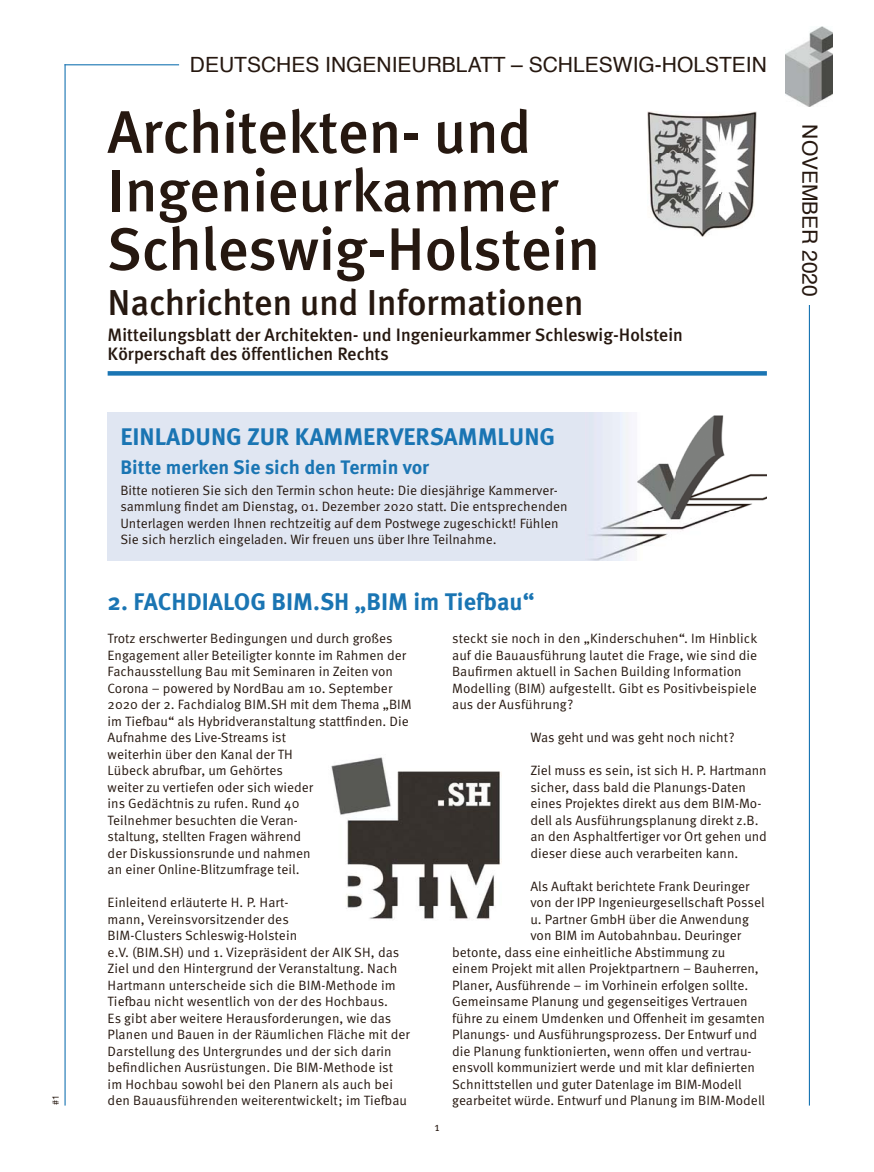
<style>
.page{position:relative;width:874px;height:1172px;background:#fff}
.page>*{position:absolute;margin:0;border:0;box-sizing:border-box;transform-origin:0 0}
.t1{font:500 60px/58.5px "Meta Plus";color:#261810}
.t2{font:500 36px "Meta Plus";color:#261810}
.t3{font:700 24px "Meta OT";color:#1a75b3}
.t4{font:21px "Helvetica";color:#261810}
.t5{font:700 19.5px "Meta OT";color:#1a75b3}
.t6{font:500 18px/19.5px "Meta Plus";color:#261810}
.t7{font:13.5px/16.5px "Meta OT Norm";color:#261810}
.t8{font:12px "Meta OT Norm";color:#261810}
.t9{font:9px "Helvetica Neue LT Std";color:#261810}
</style>
<div class="page">
<hr style="left:809px;top:223px;width:1px;height:882px;background:#1a75b3">
<hr style="left:64px;top:64px;width:2px;height:1041px;background:#1a75b3">
<hr style="left:64px;top:64px;width:115px;height:1px;background:#1a75b3">
<div style="left:799px;top:124px;width:23px;height:181px;background:#fff"></div>
<img style="left:785px;top:27px;width:47px;height:79px">
<img style="left:647px;top:112px;width:109px;height:124px">
<svg style="left:108px;top:371px;width:659px;height:4px;background:#2179b5"></svg>
<div style="left:108px;top:412px;width:659px;height:149px;background:#e0e6f2"></div>
<img style="left:590px;top:412px;width:177px;height:149px">
<img style="left:331px;top:757px;width:171px;height:163px">
<p class="t9" style="left:50px;top:1105px;width:12px;rotate:-90deg">#1</p>
<h3 class="t4" style="left:190px;top:56px;width:578px">DEUTSCHES INGENIEURBLATT – SCHLESWIG-HOLSTEIN</h3>
<h1 class="t1" style="left:108px;top:106px;width:494px">Architekten- und<br>Ingenieurkammer<br>Schleswig-Holstein</h1>
<h2 class="t2" style="left:108px;top:285px;width:477px">Nachrichten und Informationen</h2>
<h3 class="t6" style="left:108px;top:326px;width:577px">Mitteilungsblatt der Architekten- und Ingenieurkammer Schleswig-Holstein<br>Körperschaft des öffentlichen Rechts</h3>
<h3 class="t3" style="left:120px;top:428px;width:436px">EINLADUNG ZUR KAMMERVERSAMMLUNG</h3>
<h3 class="t5" style="left:120px;top:460px;width:310px">Bitte merken Sie sich den Termin vor</h3>
<p class="t7" style="left:120px;top:483px;width:449px">Bitte notieren Sie sich den Termin schon heute: Die diesjährige Kammerver&shy;sammlung findet am Dienstag, 01. Dezember 2020 statt. Die entsprechenden Unterlagen werden Ihnen rechtzeitig auf dem Postwege zugeschickt! Fühlen Sie sich herzlich eingeladen. Wir freuen uns über Ihre Teilnahme.</p>
<h3 class="t3" style="left:108px;top:593px;width:428px">2. FACHDIALOG BIM.SH „BIM im Tiefbau“</h3>
<p class="t7" style="left:108px;top:632px;width:306px">Trotz erschwerter Bedingungen und durch großes Engagement aller Beteiligter konnte im Rahmen der Fachausstellung Bau mit Seminaren in Zeiten von Corona – powered by NordBau am 10. September 2020 der 2. Fachdialog BIM.SH mit dem Thema „BIM im Tiefbau“ als Hybridveranstaltung stattfinden. Die Aufnahme des Live-Streams ist<br>weiterhin über den Kanal der TH<br>Lübeck abrufbar, um Gehörtes<br>weiter zu vertiefen oder sich wieder<br>ins Gedächtnis zu rufen. Rund 40<br>Teilnehmer besuchten die Veran-<br>staltung, stellten Fragen während<br>der Diskussionsrunde und nahmen<br>an einer Online-Blitzumfrage teil.</p>
<p class="t7" style="left:108px;top:896px;width:304px">Einleitend erläuterte H. P. Hart-<br>mann, Vereinsvorsitzender des<br>BIM-Clusters Schleswig-Holstein<br>e.V. (BIM.SH) und 1. Vizepräsident der AIK SH, das Ziel und den Hintergrund der Veranstaltung. Nach Hartmann unterscheide sich die BIM-Methode im Tiefbau nicht wesentlich von der des Hochbaus.<br>Es gibt aber weitere Herausforderungen, wie das Planen und Bauen in der Räumlichen Fläche mit der Darstellung des Untergrundes und der sich darin befindlichen Ausrüstungen. Die BIM-Methode ist im Hochbau sowohl bei den Planern als auch bei den Bauausführenden weiterentwickelt ; im Tiefbau</p>
<p class="t7" style="left:452px;top:632px;width:307px">steckt sie noch in den „Kinderschuhen“. Im Hinblick auf die Bauausführung lautet die Frage, wie sind die Baufirmen aktuell in Sachen Building Information Modelling (BIM) aufgestellt. Gibt es Positivbeispiele aus der Ausführung ?</p>
<p class="t7" style="left:530px;top:731px;width:206px">Was geht und was geht noch nicht ?</p>
<p class="t7" style="left:530px;top:764px;width:238px">Ziel muss es sein, ist sich H. P. Hartmann sicher, dass bald die Planungs-Daten eines Projektes direkt aus dem BIM-Mo&shy;dell als Ausführungsplanung direkt z.B. an den Asphaltfertiger vor Ort gehen und dieser diese auch verarbeiten kann.</p>
<p class="t7" style="left:530px;top:879px;width:221px">Als Auftakt berichtete Frank Deuringer</p>
<p class="t7" style="left:530px;top:896px;width:236px">von der IPP Ingenieurgesellschaft Possel</p>
<p class="t7" style="left:530px;top:912px;width:220px">u. Partner GmbH über die Anwendung</p>
<p class="t7" style="left:530px;top:929px;width:212px">von BIM im Autobahnbau. Deuringer</p>
<p class="t7" style="left:452px;top:945px;width:275px">betonte, dass eine einheitliche Abstimmung zu</p>
<p class="t7" style="left:452px;top:961px;width:308px">einem Projekt mit allen Projektpartnern – Bauherren,</p>
<p class="t7" style="left:452px;top:978px;width:298px">Planer, Ausführende – im Vorhinein erfolgen sollte.</p>
<p class="t7" style="left:452px;top:994px;width:297px">Gemeinsame Planung und gegenseitiges Vertrauen</p>
<p class="t7" style="left:452px;top:1011px;width:314px">führe zu einem Umdenken und Offenheit im gesamten</p>
<p class="t7" style="left:452px;top:1027px;width:306px">Planungs- und Ausführungsprozess. Der Entwurf und</p>
<p class="t7" style="left:452px;top:1044px;width:301px">die Planung funktionierten, wenn offen und vertrau-</p>
<p class="t7" style="left:452px;top:1060px;width:304px">ensvoll kommuniziert werde und mit klar definierten</p>
<p class="t7" style="left:452px;top:1077px;width:291px">Schnittstellen und guter Datenlage im BIM-Modell</p>
<p class="t7" style="left:452px;top:1093px;width:314px">gearbeitet würde. Entwurf und Planung im BIM-Modell</p>
<p class="t8" style="left:435px;top:1122px;width:7px">1</p>
<h3 class="t4" style="left:819px;top:124px;width:174px;rotate:90deg">NOVEMBER 2020</h3>
</div>
